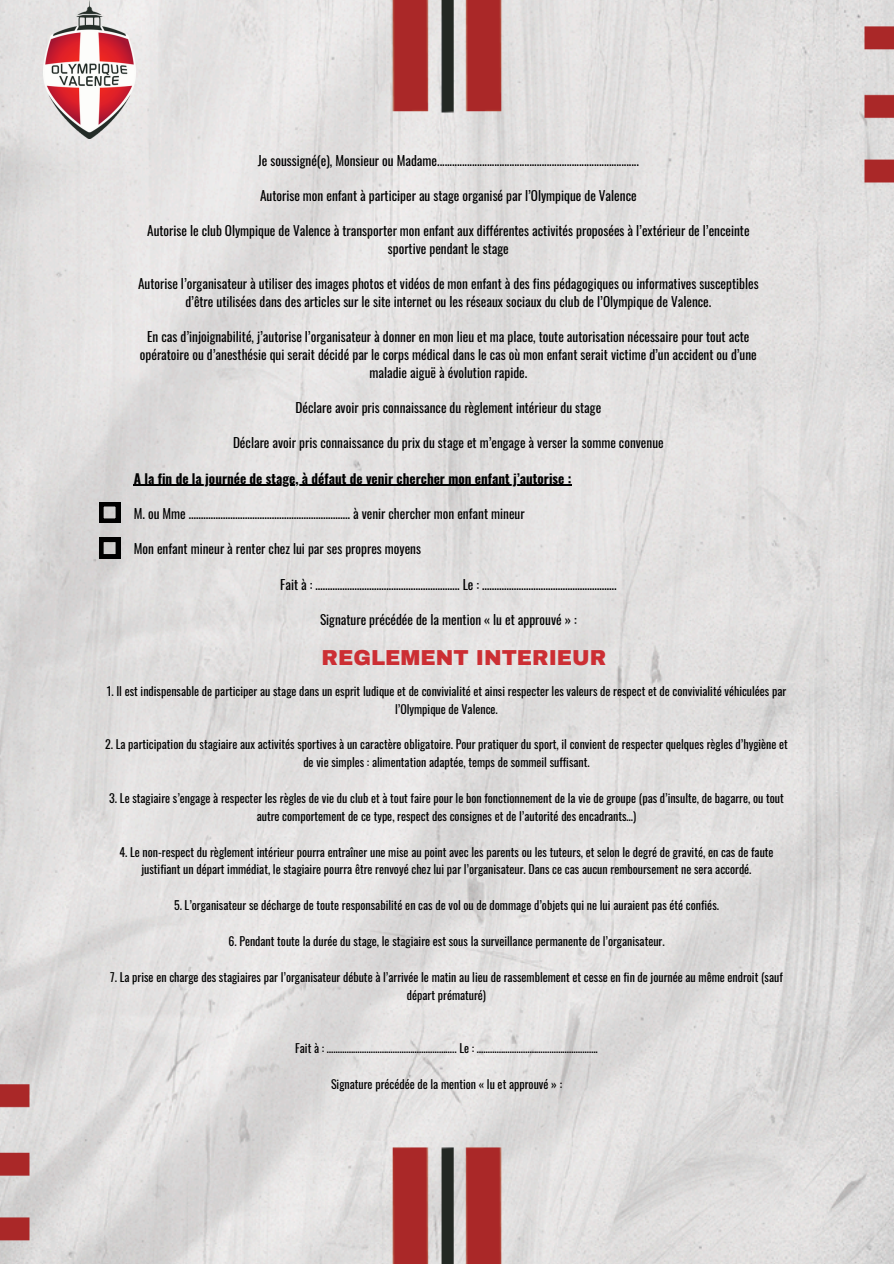
<style>
.page{position:relative;width:894px;height:1264px;background:#fff}
.page>*{position:absolute;margin:0;border:0;box-sizing:border-box;transform-origin:0 0}
.t1{font:900 21.15px "Archivo";color:#cc2e33}
.t2{font:13.2px/17.7px "Oswald";color:#000;text-align:center}
.t3{font:700 13.2px "Oswald";color:#000}
.t4{font:11.85px/17.9px "Oswald";color:#000;text-align:center}
</style>
<div class="page">
<img style="left:0;top:0;width:893px;height:1263px">
<img style="left:43px;top:0;width:93px;height:138px">
<svg style="left:134px;top:484px;width:7px;height:2px"></svg>
<hr style="left:141px;top:484px;width:430px;height:2px;background:#000">
<svg style="left:99px;top:502px;width:21px;height:21px"></svg>
<svg style="left:99px;top:537px;width:21px;height:21px"></svg>
<p class="t2" style="left:258px;top:151px;width:382px">Je soussigné(e), Monsieur ou Madame.................................................................................</p>
<p class="t2" style="left:260px;top:186px;width:378px">Autorise mon enfant à participer au stage organisé par l’Olympique de Valence</p>
<p class="t2" style="left:147px;top:222px;width:603px">Autorise le club Olympique de Valence à transporter mon enfant aux différentes activités proposées à l’extérieur de l’enceinte sportive pendant le stage</p>
<h3 class="t2" style="left:138px;top:274px;width:622px">Autorise l’organisateur à utiliser des images photos et vidéos de mon enfant à des fins pédagogiques ou informatives susceptibles d’être utilisées dans des articles sur le site internet ou les réseaux sociaux du club de l’Olympique de Valence.</h3>
<h3 class="t2" style="left:140px;top:327px;width:618px">En cas d’injoignabilité, j’autorise l’organisateur à donner en mon lieu et ma place, toute autorisation nécessaire pour tout acte opératoire ou d’anesthésie qui serait décidé par le corps médical dans le cas où mon enfant serait victime d’un accident ou d’une maladie aiguë à évolution rapide.</h3>
<h3 class="t2" style="left:295px;top:398px;width:307px">Déclare avoir pris connaissance du règlement intérieur du stage</h3>
<h3 class="t2" style="left:233px;top:433px;width:432px">Déclare avoir pris connaissance du prix du stage et m’engage à verser la somme convenue</h3>
<h3 class="t3" style="left:134px;top:468px;width:439px">A la fin de la journée de stage, à défaut de venir chercher mon enfant j’autorise :</h3>
<h3 class="t2" style="left:134px;top:504px;width:392px">M. ou Mme ………………………………………………………… à venir chercher mon enfant mineur</h3>
<h3 class="t2" style="left:134px;top:539px;width:289px">Mon enfant mineur à renter chez lui par ses propres moyens</h3>
<h2 class="t2" style="left:280px;top:574px;width:337px">Fait à : ………………………………………………….. Le : ……………………………………………….</h2>
<h3 class="t2" style="left:320px;top:610px;width:258px">Signature précédée de la mention « lu et approuvé » :</h3>
<p class="t1" style="left:321px;top:646px;width:286px">REGLEMENT INTERIEUR</p>
<h3 class="t4" style="left:107px;top:681px;width:681px">1. Il est indispensable de participer au stage dans un esprit ludique et de convivialité et ainsi respecter les valeurs de respect et de convivialité véhiculées par l’Olympique de Valence.</h3>
<h3 class="t4" style="left:105px;top:735px;width:684px">2. La participation du stagiaire aux activités sportives à un caractère obligatoire. Pour pratiquer du sport, il convient de respecter quelques règles d’hygiène et de vie simples : alimentation adaptée, temps de sommeil suffisant.</h3>
<h3 class="t4" style="left:109px;top:788px;width:675px">3. Le stagiaire s’engage à respecter les règles de vie du club et à tout faire pour le bon fonctionnement de la vie de groupe (pas d’insulte, de bagarre, ou tout autre comportement de ce type, respect des consignes et de l’autorité des encadrants…)</h3>
<h1 class="t4" style="left:119px;top:842px;width:655px">4. Le non-respect du règlement intérieur pourra entraîner une mise au point avec les parents ou les tuteurs, et selon le degré de gravité, en cas de faute justifiant un départ immédiat, le stagiaire pourra être renvoyé chez lui par l’organisateur. Dans ce cas aucun remboursement ne sera accordé.</h1>
<p class="t4" style="left:174px;top:896px;width:546px">5. L’organisateur se décharge de toute responsabilité en cas de vol ou de dommage d’objets qui ne lui auraient pas été confiés.</p>
<p class="t4" style="left:228px;top:931px;width:437px">6. Pendant toute la durée du stage, le stagiaire est sous la surveillance permanente de l’organisateur.</p>
<p class="t4" style="left:110px;top:967px;width:674px">7. La prise en charge des stagiaires par l’organisateur débute à l’arrivée le matin au lieu de rassemblement et cesse en fin de journée au même endroit (sauf départ prématuré)</p>
<p class="t4" style="left:295px;top:1038px;width:304px">Fait à : ………………………………………………….. Le : ……………………………………………….</p>
<p class="t4" style="left:331px;top:1074px;width:232px">Signature précédée de la mention « lu et approuvé » :</p>
</div>
